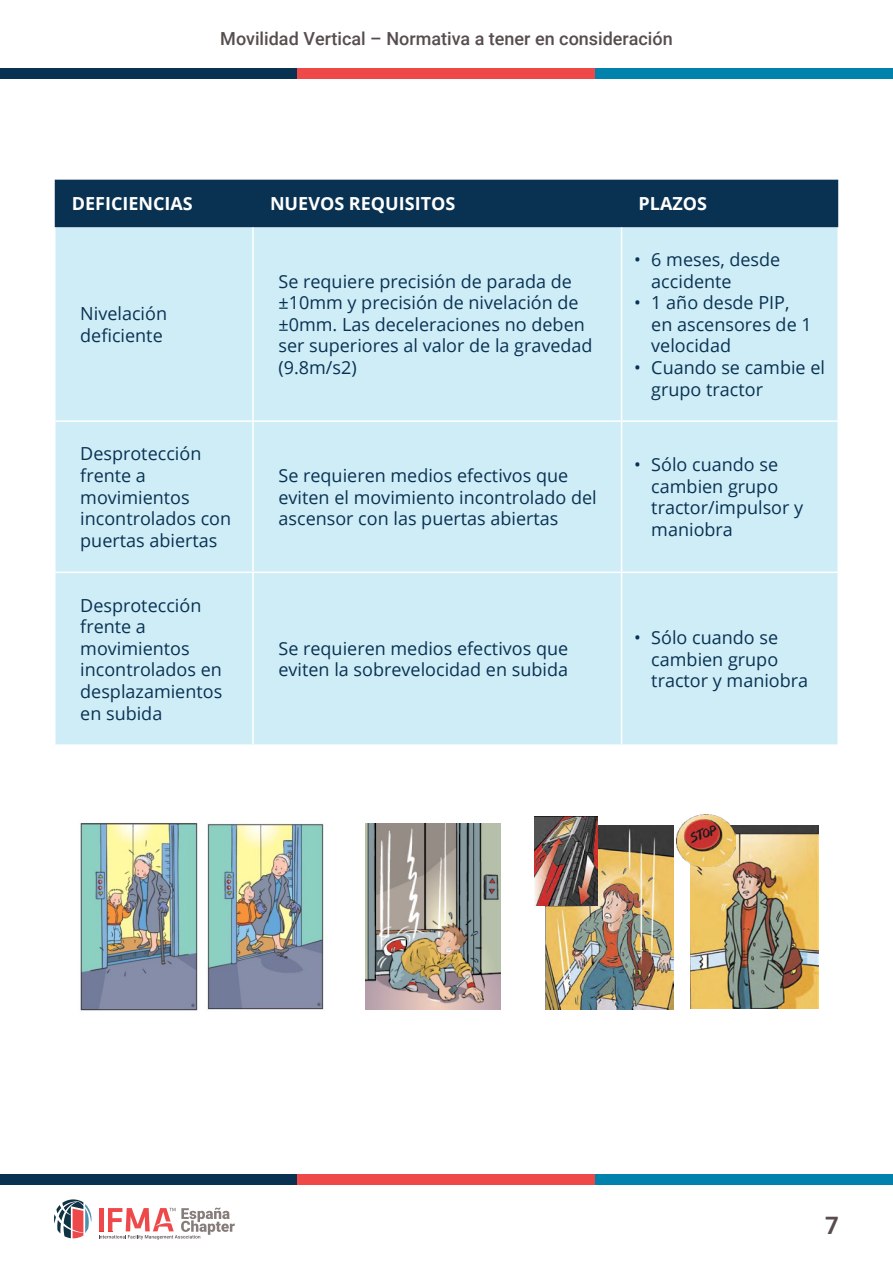
<style>
.page{position:relative;width:893px;height:1263px;background:#fff}
.page>*{position:absolute;margin:0;border:0;box-sizing:border-box;transform-origin:0 0}
.t1{font:700 24px "Roboto";color:#574d4c}
.t2{font:18px/21.6px "Open Sans";color:#093252}
.t3{font:500 18px "Roboto";color:#574d4c}
.t4{font:700 18px "Open Sans";color:#fff}
</style>
<div class="page">
<div style="left:0;top:68px;width:298px;height:11px;background:#093252"></div>
<div style="left:298px;top:68px;width:297px;height:11px;background:#ef4849"></div>
<div style="left:595px;top:68px;width:298px;height:11px;background:#0082ad"></div>
<div style="left:0;top:1174px;width:298px;height:10px;background:#093252"></div>
<div style="left:298px;top:1174px;width:297px;height:10px;background:#ef4849"></div>
<div style="left:595px;top:1174px;width:298px;height:10px;background:#0082ad"></div>
<svg style="left:54px;top:1199px;width:37px;height:39px"></svg>
<svg style="left:99px;top:1207px;width:136px;height:32px"></svg>
<div style="left:55px;top:180px;width:783px;height:47px;background:#093252"></div>
<div style="left:56px;top:227px;width:781px;height:517px;background:#cfedf7"></div>
<hr style="left:54px;top:420px;width:199px;height:2px;background:#fff">
<hr style="left:253px;top:420px;width:368px;height:2px;background:#fff">
<hr style="left:621px;top:420px;width:218px;height:2px;background:#fff">
<hr style="left:54px;top:572px;width:199px;height:1px;background:#fff">
<hr style="left:253px;top:572px;width:368px;height:1px;background:#fff">
<hr style="left:621px;top:572px;width:218px;height:1px;background:#fff">
<hr style="left:252px;top:227px;width:2px;height:193px;background:#fff">
<hr style="left:621px;top:227px;width:1px;height:193px;background:#fff">
<hr style="left:252px;top:422px;width:2px;height:150px;background:#fff">
<hr style="left:621px;top:422px;width:1px;height:150px;background:#fff">
<hr style="left:252px;top:573px;width:2px;height:171px;background:#fff">
<hr style="left:621px;top:573px;width:1px;height:171px;background:#fff">
<img style="left:80px;top:823px;width:244px;height:188px">
<img style="left:546px;top:826px;width:128px;height:183px">
<img style="left:535px;top:816px;width:62px;height:90px">
<img style="left:690px;top:825px;width:128px;height:184px">
<img style="left:677px;top:814px;width:58px;height:52px">
<img style="left:366px;top:823px;width:134px;height:186px">
<p class="t3" style="left:220px;top:26px;width:454px">Movilidad Vertical – Normativa a tener en consideración</p>
<p class="t4" style="left:72px;top:191px;width:123px">DEFICIENCIAS</p>
<p class="t4" style="left:270px;top:191px;width:187px">NUEVOS REQUISITOS</p>
<p class="t4" style="left:638px;top:191px;width:70px">PLAZOS</p>
<p class="t2" style="left:80px;top:302px;width:88px">Nivelación deficiente</p>
<p class="t2" style="left:80px;top:443px;width:152px">Desprotección frente a movimientos incontrolados con puertas abiertas</p>
<p class="t2" style="left:80px;top:594px;width:144px">Desprotección frente a movimientos incontrolados en desplazamientos en subida</p>
<p class="t2" style="left:278px;top:270px;width:316px">Se requiere precisión de parada de ±10mm y precisión de nivelación de ±0mm. Las deceleraciones no deben ser superiores al valor de la gravedad (9.8m/s2)</p>
<p class="t2" style="left:651px;top:248px;width:131px;text-indent:-17px">• 6 meses, desde accidente</p>
<p class="t2" style="left:651px;top:291px;width:162px;text-indent:-17px">• 1 año desde PIP, en ascensores de 1 velocidad</p>
<p class="t2" style="left:651px;top:356px;width:175px;text-indent:-17px">• Cuando se cambie el grupo tractor</p>
<p class="t2" style="left:278px;top:464px;width:320px">Se requieren medios efectivos que eviten el movimiento incontrolado del ascensor con las puertas abiertas</p>
<p class="t2" style="left:651px;top:453px;width:153px;text-indent:-17px">• Sólo cuando se cambien grupo tractor/impulsor y maniobra</p>
<p class="t2" style="left:278px;top:637px;width:291px">Se requieren medios efectivos que eviten la sobrevelocidad en subida</p>
<p class="t2" style="left:651px;top:626px;width:158px;text-indent:-17px">• Sólo cuando se cambien grupo tractor y maniobra</p>
<h1 class="t1" style="left:825px;top:1209px;width:15px">7</h1>
</div>
